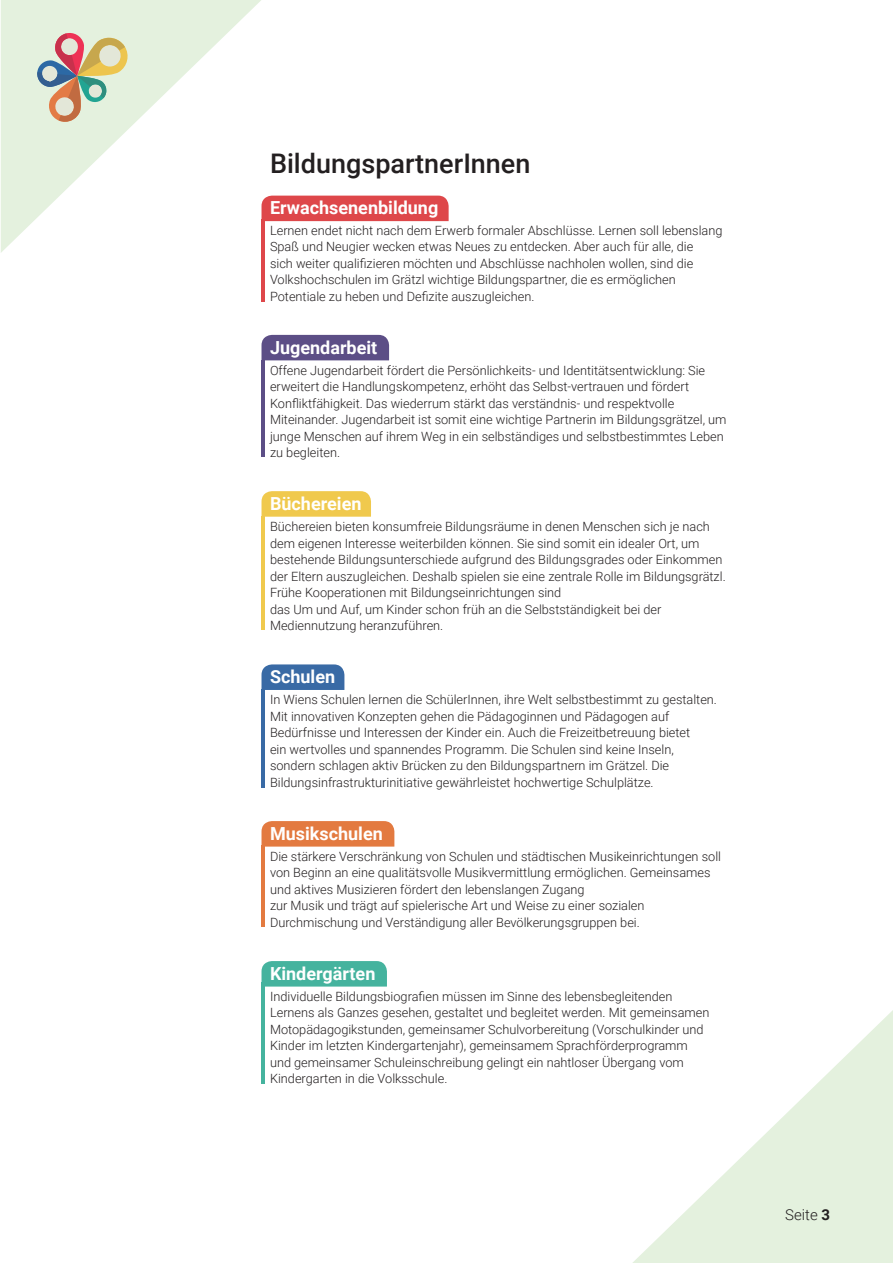
<style>
.page{position:relative;width:893px;height:1263px;background:#fff}
.page>*{position:absolute;margin:0;border:0;box-sizing:border-box;transform-origin:0 0}
.t1{font:500 27px "Roboto";color:#231f20}
.t2{font:700 18px "Roboto";color:#fff}
.t3{font:300 15px "Roboto";color:#231f20}
.t4{font:300 12.75px/16.5px "Roboto";color:#231f20}
.s1{font-weight:700}
</style>
<div class="page">
<div style="left:261px;top:196px;width:188px;height:25px;background:#de474a"></div>
<hr style="left:261px;top:220px;width:4px;height:82px;background:#de474a">
<div style="left:261px;top:335px;width:128px;height:25px;background:#5c4e86"></div>
<hr style="left:261px;top:360px;width:4px;height:97px;background:#5c4e86">
<svg style="left:261px;top:491px;width:110px;height:26px;background:#f0cb53"></svg>
<hr style="left:261px;top:516px;width:4px;height:114px;background:#f0c94d">
<div style="left:261px;top:664px;width:83px;height:26px;background:#396aa5"></div>
<hr style="left:261px;top:689px;width:4px;height:98px;background:#396aa5">
<div style="left:261px;top:821px;width:133px;height:25px;background:#e37a40"></div>
<hr style="left:261px;top:845px;width:4px;height:82px;background:#e37a40">
<div style="left:261px;top:961px;width:126px;height:25px;background:#45b39e"></div>
<hr style="left:261px;top:982px;width:4px;height:102px;background:#45b39e">
<svg style="left:1px;top:0;width:260px;height:253px"></svg>
<svg style="left:37px;top:31px;width:93px;height:93px;background:#cdc4ad"></svg>
<svg style="left:633px;top:1010px;width:260px;height:253px"></svg>
<h1 class="t1" style="left:270px;top:145px;width:262px">BildungspartnerInnen</h1>
<h2 class="t2" style="left:270px;top:195px;width:170px">Erwachsenenbildung</h2>
<p class="t4" style="left:270px;top:221px;width:454px">Lernen endet nicht nach dem Erwerb formaler Abschlüsse. Lernen soll lebenslang Spaß und Neugier wecken etwas Neues zu entdecken. Aber auch für alle, die<br>sich weiter qualifizieren möchten und Abschlüsse nachholen wollen, sind die Volkshochschulen im Grätzl wichtige Bildungspartner, die es ermöglichen Potentiale zu heben und Defizite auszugleichen.</p>
<h2 class="t2" style="left:270px;top:335px;width:109px">Jugendarbeit</h2>
<p class="t4" style="left:270px;top:361px;width:458px">Offene Jugendarbeit fördert die Persönlichkeits- und Identitätsentwicklung: Sie erweitert die Handlungskompetenz, erhöht das Selbst-vertrauen und fördert Konfliktfähigkeit. Das wiederrum stärkt das verständnis- und respektvolle Miteinander. Jugendarbeit ist somit eine wichtige Partnerin im Bildungsgrätzel, um junge Menschen auf ihrem Weg in ein selbständiges und selbstbestimmtes Leben zu begleiten.</p>
<h2 class="t2" style="left:270px;top:491px;width:93px">Büchereien</h2>
<p class="t4" style="left:270px;top:518px;width:457px">Büchereien bieten konsumfreie Bildungsräume in denen Menschen sich je nach dem eigenen Interesse weiterbilden können. Sie sind somit ein idealer Ort, um bestehende Bildungsunterschiede aufgrund des Bildungsgrades oder Einkommen der Eltern auszugleichen. Deshalb spielen sie eine zentrale Rolle im Bildungsgrätzl.<br>Frühe Kooperationen mit Bildungseinrichtungen sind<br>das Um und Auf, um Kinder schon früh an die Selbstständigkeit bei der Mediennutzung heranzuführen.</p>
<h2 class="t2" style="left:270px;top:664px;width:67px">Schulen</h2>
<p class="t4" style="left:270px;top:691px;width:448px">In Wiens Schulen lernen die SchülerInnen, ihre Welt selbstbestimmt zu gestalten.<br>Mit innovativen Konzepten gehen die Pädagoginnen und Pädagogen auf Bedürfnisse und Interessen der Kinder ein. Auch die Freizeitbetreuung bietet<br>ein wertvolles und spannendes Programm. Die Schulen sind keine Inseln, sondern schlagen aktiv Brücken zu den Bildungspartnern im Grätzel. Die Bildungsinfrastrukturinitiative gewährleistet hochwertige Schulplätze.</p>
<h2 class="t2" style="left:270px;top:821px;width:114px">Musikschulen</h2>
<p class="t4" style="left:270px;top:847px;width:452px">Die stärkere Verschränkung von Schulen und städtischen Musikeinrichtungen soll von Beginn an eine qualitätsvolle Musikvermittlung ermöglichen. Gemeinsames und aktives Musizieren fördert den lebenslangen Zugang<br>zur Musik und trägt auf spielerische Art und Weise zu einer sozialen Durchmischung und Verständigung aller Bevölkerungsgruppen bei.</p>
<h2 class="t2" style="left:270px;top:961px;width:107px">Kindergärten</h2>
<p class="t4" style="left:270px;top:987px;width:441px">Individuelle Bildungsbiografien müssen im Sinne des lebensbegleitenden Lernens als Ganzes gesehen, gestaltet und begleitet werden. Mit gemeinsamen Motopädagogikstunden, gemeinsamer Schulvorbereitung (Vorschulkinder und Kinder im letzten Kindergartenjahr), gemeinsamem Sprachförderprogramm und gemeinsamer Schuleinschreibung gelingt ein nahtloser Übergang vom Kindergarten in die Volksschule.</p>
<p class="t3" style="left:785px;top:1204px;width:46px">Seite <span class="s1">3</span></p>
</div>
